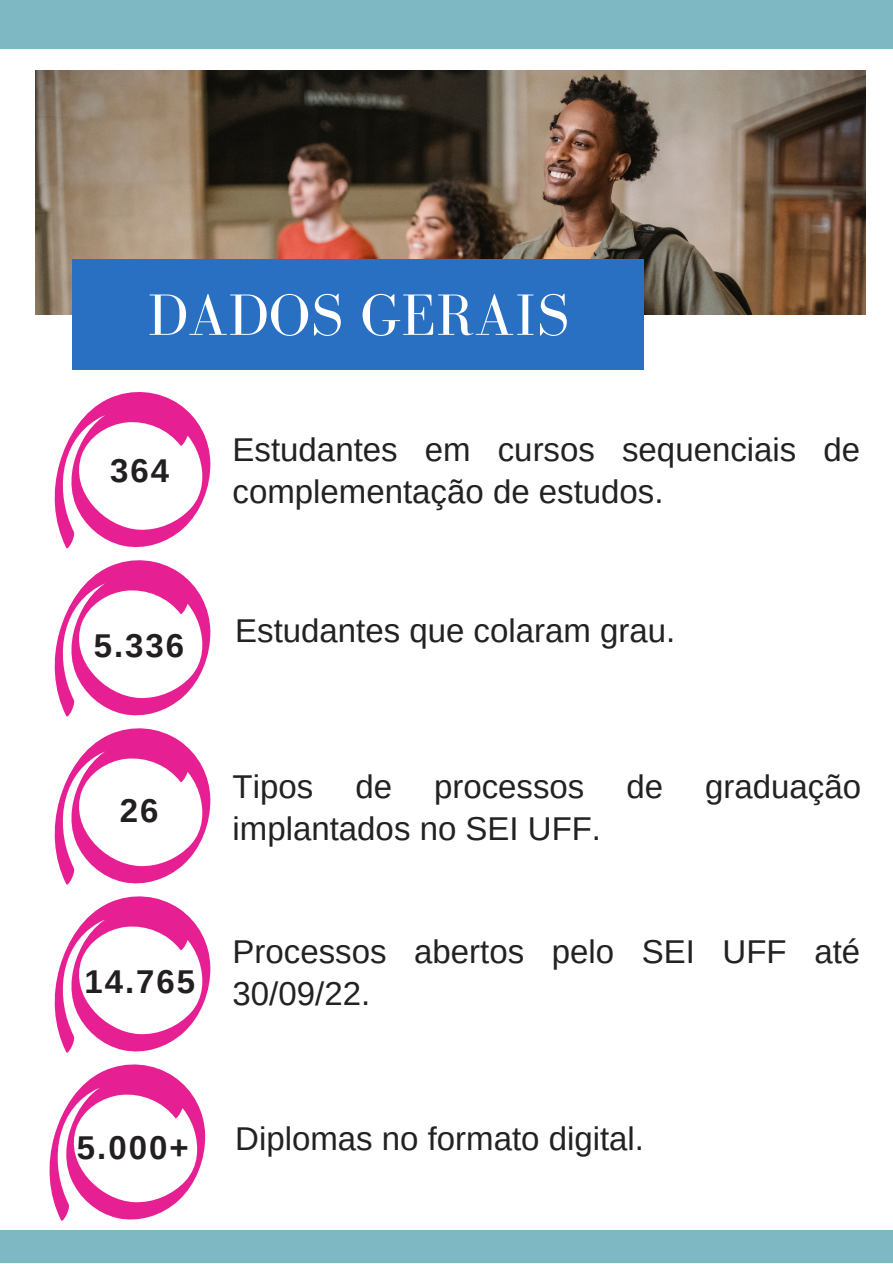
<style>
.page{position:relative;width:893px;height:1264px;background:#fff}
.page>*{position:absolute;margin:0;border:0;box-sizing:border-box;transform-origin:0 0}
.t1{font:60px "Bodoni FLF";letter-spacing:.01em;color:#fff}
.t2{font:33px/41.5px "Arimo";color:#222}
.t3{font:700 33px "Arimo";letter-spacing:.06em;color:#231f20}
</style>
<div class="page">
<div style="left:0;top:1229px;width:892px;height:33px;background:#7eb9c3"></div>
<div style="left:0;top:0;width:892px;height:49px;background:#7eb9c3"></div>
<img style="left:35px;top:70px;width:830px;height:244px">
<svg style="left:55px;top:560px;width:155px;height:156px"></svg>
<svg style="left:55px;top:728px;width:155px;height:156px"></svg>
<svg style="left:55px;top:896px;width:155px;height:156px"></svg>
<svg style="left:50px;top:1064px;width:155px;height:156px"></svg>
<div style="left:73px;top:260px;width:571px;height:110px;background:#2a70c2"></div>
<svg style="left:55px;top:392px;width:155px;height:156px"></svg>
<h1 class="t1" style="left:148px;top:282px;width:423px">DADOS GERAIS</h1>
<p class="t3" style="left:110px;top:452px;width:60px">364</p>
<p class="t3" style="left:94px;top:627px;width:92px">5.336</p>
<p class="t2" style="left:232px;top:429px;width:629px">Estudantes em cursos sequenciais de complementação de estudos.</p>
<p class="t2" style="left:235px;top:609px;width:441px">Estudantes que colaram grau.</p>
<p class="t3" style="left:120px;top:792px;width:40px">26</p>
<p class="t3" style="left:84px;top:963px;width:112px">14.765</p>
<p class="t2" style="left:232px;top:766px;width:82px">Tipos</p>
<p class="t2" style="left:355px;top:766px;width:38px">de</p>
<p class="t2" style="left:434px;top:766px;width:152px">processos</p>
<p class="t2" style="left:626px;top:766px;width:38px">de</p>
<p class="t2" style="left:705px;top:766px;width:157px">graduação</p>
<p class="t2" style="left:232px;top:807px;width:370px">implantados no SEI UFF.</p>
<p class="t2" style="left:232px;top:931px;width:629px">Processos abertos pelo SEI UFF até<br>30/09/22.</p>
<p class="t3" style="left:77px;top:1129px;width:113px">5.000+</p>
<p class="t2" style="left:235px;top:1117px;width:410px">Diplomas no formato digital.</p>
</div>
